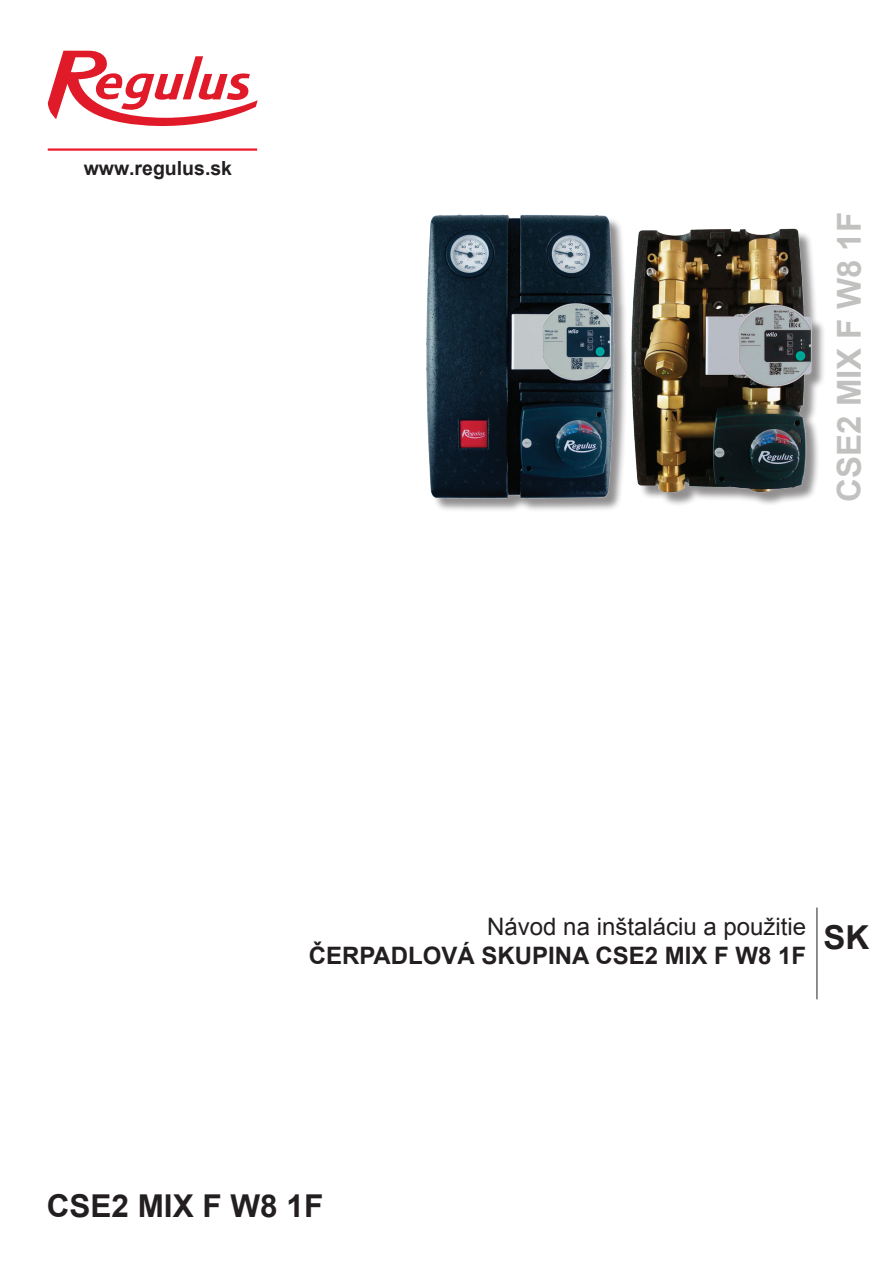
<style>
.page{position:relative;width:893px;height:1263px;background:#fff}
.page>*{position:absolute;margin:0;border:0;box-sizing:border-box;transform-origin:0 0}
.t1{font:700 33px "Arial";color:#c1c1c0}
.t2{font:700 33px "Arial";color:#231f20}
.t3{font:700 31.5px "Arial";color:#231f20}
.t4{font:700 24px "Arial";color:#231f20}
.t5{font:24px "Arial";color:#231f20}
.t6{font:700 19.5px "Arial";color:#231f20}
</style>
<div class="page">
<svg style="left:48px;top:51px;width:210px;height:75px"></svg>
<hr style="left:48px;top:148px;width:209px;height:3px;background:#ee1a2e">
<hr style="left:817px;top:907px;width:1px;height:92px;background:#231f20">
<div style="left:633px;top:230px;width:193px;height:277px;background:#231f20;opacity:.5"></div>
<img style="left:631px;top:228px;width:182px;height:268px">
<div style="left:428px;top:217px;width:200px;height:296px;background:#231f20;opacity:.5"></div>
<img style="left:426px;top:214px;width:191px;height:288px">
<p class="t6" style="left:84px;top:155px;width:150px">www.regulus.sk</p>
<h1 class="t1" style="left:827px;top:502px;width:291px;rotate:-90deg">CSE2 MIX F W8 1F</h1>
<p class="t5" style="left:487px;top:911px;width:320px">Návod na inštaláciu a použitie</p>
<p class="t4" style="left:309px;top:940px;width:499px">ČERPADLOVÁ SKUPINA CSE2 MIX F W8 1F</p>
<h1 class="t2" style="left:824px;top:914px;width:47px">SK</h1>
<h2 class="t3" style="left:47px;top:1185px;width:278px">CSE2 MIX F W8 1F</h2>
</div>
